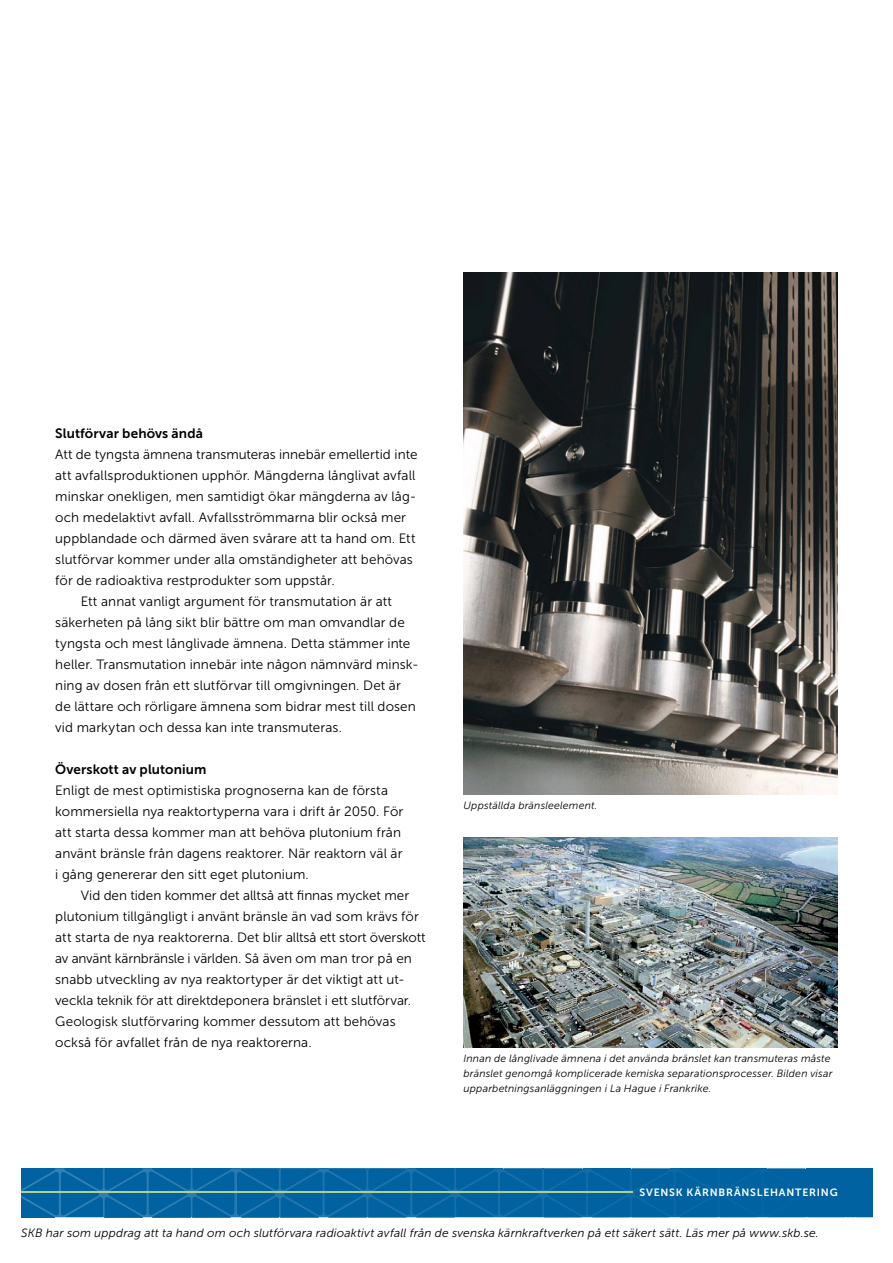
<style>
.page{position:relative;width:893px;height:1263px;background:#fff}
.page>*{position:absolute;margin:0;border:0;box-sizing:border-box;transform-origin:0 0}
.t1{font:13.5px/21px "Museo Sans 300";letter-spacing:.005em;color:#000}
.t2{font:13.5px "Museo Sans 700";letter-spacing:.01em;color:#000}
.t3{font:italic 12px "Museo Sans 300";letter-spacing:.01em;color:#000}
.t4{font:italic 10.5px/15px "Museo Sans 300";letter-spacing:.015em;color:#000}
.t5{font:10.5px "Museo Sans 700";letter-spacing:.075em;color:#fff}
</style>
<div class="page">
<svg style="left:21px;top:1168px;width:852px;height:50px;background:#0867a2"></svg>
<hr style="left:21px;top:1192px;width:612px;height:1px;background:#aed18f">
<img style="left:463px;top:272px;width:375px;height:523px">
<img style="left:463px;top:838px;width:375px;height:209px">
<p class="t2" style="left:55px;top:425px;width:149px">Slutförvar behövs ändå</p>
<p class="t1" style="left:55px;top:443px;width:364px">Att de tyngsta ämnena transmuteras innebär emellertid inte</p>
<p class="t1" style="left:55px;top:464px;width:362px">att avfallsproduktionen upphör. Mängderna långlivat avfall</p>
<p class="t1" style="left:55px;top:486px;width:363px">minskar onekligen, men samtidigt ökar mängderna av låg-</p>
<p class="t1" style="left:55px;top:507px;width:352px">och medelaktivt avfall. Avfallsströmmarna blir också mer</p>
<p class="t1" style="left:55px;top:528px;width:362px">uppblandade och därmed även svårare att ta hand om. Ett</p>
<p class="t1" style="left:55px;top:549px;width:359px">slutförvar kommer under alla omständigheter att behövas</p>
<p class="t1" style="left:55px;top:570px;width:281px">för de radioaktiva restprodukter som uppstår.</p>
<p class="t1" style="left:81px;top:591px;width:313px">Ett annat vanligt argument för transmutation är att</p>
<p class="t1" style="left:55px;top:612px;width:351px">säkerheten på lång sikt blir bättre om man omvandlar de</p>
<p class="t1" style="left:55px;top:633px;width:357px">tyngsta och mest långlivade ämnena. Detta stämmer inte</p>
<p class="t1" style="left:55px;top:654px;width:365px">heller. Transmutation innebär inte någon nämnvärd minsk-</p>
<p class="t1" style="left:55px;top:675px;width:347px">ning av dosen från ett slutförvar till omgivningen. Det är</p>
<p class="t1" style="left:55px;top:696px;width:362px">de lättare och rörligare ämnena som bidrar mest till dosen</p>
<p class="t1" style="left:55px;top:717px;width:288px">vid markytan och dessa kan inte transmuteras.</p>
<p class="t2" style="left:55px;top:761px;width:153px">Överskott av plutonium</p>
<p class="t1" style="left:55px;top:780px;width:350px">Enligt de mest optimistiska prognoserna kan de första kommersiella nya reaktortyperna vara i drift år 2050. För att starta dessa kommer man att behöva plutonium från använt bränsle från dagens reaktorer. När reaktorn väl är i gång genererar den sitt eget plutonium.</p>
<p class="t1" style="left:55px;top:885px;width:372px;text-indent:26px">Vid den tiden kommer det alltså att finnas mycket mer plutonium tillgängligt i använt bränsle än vad som krävs för att starta de nya reaktorerna. Det blir alltså ett stort överskott av använt kärnbränsle i världen. Så även om man tror på en snabb utveckling av nya reaktortyper är det viktigt att ut&shy;veckla teknik för att direktdeponera bränslet i ett slutförvar.<br>Geologisk slutförvaring kommer dessutom att behövas också för avfallet från de nya reaktorerna.</p>
<p class="t4" style="left:463px;top:798px;width:135px">Uppställda bränsleelement.</p>
<p class="t4" style="left:463px;top:1051px;width:370px">Innan de långlivade ämnena i det använda bränslet kan transmuteras måste bränslet genomgå komplicerade kemiska separationsprocesser. Bilden visar upparbetningsanläggningen i La Hague i Frankrike.</p>
<p class="t5" style="left:639px;top:1187px;width:200px">SVENSK KÄRNBRÄNSLEHANTERING</p>
<p class="t3" style="left:21px;top:1227px;width:799px">SKB har som uppdrag att ta hand om och slutförvara radioaktivt avfall från de svenska kärnkraftverken på ett säkert sätt. Läs mer på www.skb.se.</p>
</div>
